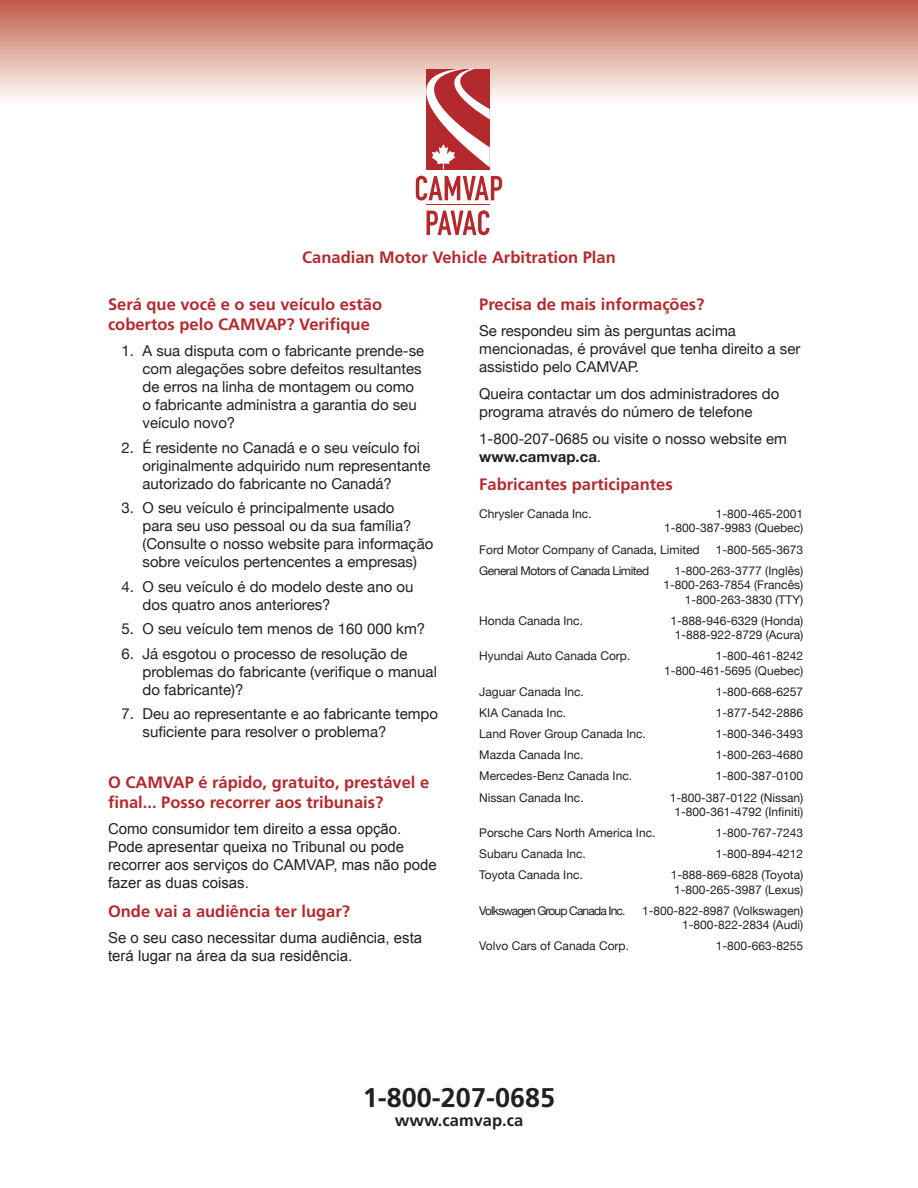
<style>
.page{position:relative;width:918px;height:1188px;background:#fff}
.page>*{position:absolute;margin:0;border:0;box-sizing:border-box;transform-origin:0 0}
.Heading{font:700 27px "Frutiger";color:#231f20}
.Heading-2{font:700 16.5px/19.8px "Frutiger";color:#b4292d}
.Heading-3{font:700 16.5px "Frutiger";color:#231f20}
.Text_2{font:15px/18px "Helvetica Neue";color:#231f20}
.Text_1{font:15px/18px "Helvetica Neue";color:#231f20}
.Text_1-2{font:15px/18px "Arial";color:#231f20}
.Text_1-3{font:12px "Helvetica Neue";color:#231f20}
.Text_1-4{font:12px "Helvetica Neue";letter-spacing:-.04em;color:#231f20}
.Text_1-5{font:12px "Helvetica Neue";letter-spacing:-.07em;color:#231f20}
.s1{font-weight:700}
</style>
<div class="page">
<div style="left:0;top:0;width:918px;height:107px;background:linear-gradient(to bottom,#c05b46,#fff)"></div>
<svg style="left:416px;top:176px;width:86px;height:25px"></svg>
<svg style="left:427px;top:210px;width:62px;height:25px"></svg>
<hr style="left:426px;top:204px;width:64px;height:1px;background:#b4292d">
<svg style="left:416px;top:68px;width:74px;height:101px"></svg>
<p class="Heading-2" style="left:302px;top:247px;width:315px">Canadian Motor Vehicle Arbitration Plan</p>
<p class="Heading-2" style="left:108px;top:294px;width:276px">Será que você e o seu veículo estão cobertos pelo CAMVAP? Verifique</p>
<p class="Text_2" style="left:142px;top:341px;width:283px;text-indent:-21px">1. A sua disputa com o fabricante prende-se com alegações sobre defeitos resultantes de erros na linha de montagem ou como o fabricante administra a garantia do seu veículo novo?</p>
<p class="Text_2" style="left:142px;top:437px;width:290px;text-indent:-21px">2. É residente no Canadá e o seu veículo foi originalmente adquirido num representante autorizado do fabricante no Canadá?</p>
<p class="Text_2" style="left:142px;top:498px;width:292px;text-indent:-21px">3. O seu veículo é principalmente usado<br>para seu uso pessoal ou da sua família? (Consulte o nosso website para informação sobre veículos pertencentes a empresas)</p>
<p class="Text_2" style="left:142px;top:576px;width:272px;text-indent:-21px">4. O seu veículo é do modelo deste ano ou dos quatro anos anteriores?</p>
<p class="Text_2" style="left:122px;top:619px;width:305px">5. O seu veículo tem menos de 160 000 km?</p>
<p class="Text_2" style="left:142px;top:643px;width:296px;text-indent:-21px">6. Já esgotou o processo de resolução de problemas do fabricante (verifique o manual do fabricante)?</p>
<p class="Text_2" style="left:142px;top:704px;width:297px;text-indent:-21px">7. Deu ao representante e ao fabricante tempo suficiente para resolver o problema?</p>
<p class="Heading-2" style="left:108px;top:772px;width:323px">O CAMVAP é rápido, gratuito, prestável e final... Posso recorrer aos tribunais?</p>
<p class="Text_1-2" style="left:108px;top:820px;width:330px">Como consumidor tem direito a essa opção.<br>Pode apresentar queixa no Tribunal ou pode recorrer aos serviços do CAMVAP, mas não pode fazer as duas coisas.</p>
<p class="Heading-2" style="left:108px;top:901px;width:244px">Onde vai a audiência ter lugar?</p>
<p class="Text_1-2" style="left:108px;top:929px;width:316px">Se o seu caso necessitar duma audiência, esta terá lugar na área da sua residência.</p>
<p class="Heading-2" style="left:479px;top:294px;width:227px">Precisa de mais informações?</p>
<p class="Text_1" style="left:479px;top:321px;width:323px">Se respondeu sim às perguntas acima mencionadas, é provável que tenha direito a ser assistido pelo CAMVAP.</p>
<p class="Text_1" style="left:479px;top:384px;width:302px">Queira contactar um dos administradores do programa através do número de telefone</p>
<p class="Text_1" style="left:479px;top:428px;width:309px">1-800-207-0685 ou visite o nosso website em <span class="s1">www.camvap.ca</span>.</p>
<p class="Heading-2" style="left:479px;top:474px;width:195px">Fabricantes participantes</p>
<p class="Text_1-3" style="left:479px;top:503px;width:114px">Chrysler Canada Inc.</p>
<p class="Text_1-3" style="left:716px;top:503px;width:89px">1-800-465-2001</p>
<p class="Text_1-3" style="left:664px;top:518px;width:141px">1-800-387-9983 (Quebec)</p>
<p class="Text_1-3" style="left:479px;top:539px;width:222px">Ford Motor Company of Canada, Limited</p>
<p class="Text_1-3" style="left:716px;top:539px;width:89px">1-800-565-3673</p>
<p class="Text_1-4" style="left:479px;top:560px;width:172px">General Motors of Canada Limited</p>
<p class="Text_1-3" style="left:675px;top:560px;width:130px">1-800-263-3777 (Inglês)</p>
<p class="Text_1-3" style="left:663px;top:575px;width:141px">1-800-263-7854 (Francês)</p>
<p class="Text_1-3" style="left:685px;top:589px;width:120px">1-800-263-3830 (TTY)</p>
<p class="Text_1-3" style="left:479px;top:610px;width:105px">Honda Canada Inc.</p>
<p class="Text_1-3" style="left:671px;top:610px;width:134px">1-888-946-6329 (Honda)</p>
<p class="Text_1-3" style="left:675px;top:625px;width:130px">1-888-922-8729 (Acura)</p>
<p class="Text_1-3" style="left:479px;top:646px;width:153px">Hyundai Auto Canada Corp.</p>
<p class="Text_1-3" style="left:716px;top:646px;width:89px">1-800-461-8242</p>
<p class="Text_1-3" style="left:664px;top:660px;width:141px">1-800-461-5695 (Quebec)</p>
<p class="Text_1-3" style="left:479px;top:681px;width:106px">Jaguar Canada Inc.</p>
<p class="Text_1-3" style="left:716px;top:681px;width:89px">1-800-668-6257</p>
<p class="Text_1-3" style="left:479px;top:702px;width:88px">KIA Canada Inc.</p>
<p class="Text_1-3" style="left:716px;top:702px;width:89px">1-877-542-2886</p>
<p class="Text_1-3" style="left:479px;top:724px;width:168px">Land Rover Group Canada Inc.</p>
<p class="Text_1-3" style="left:716px;top:724px;width:89px">1-800-346-3493</p>
<p class="Text_1-3" style="left:479px;top:745px;width:106px">Mazda Canada Inc.</p>
<p class="Text_1-3" style="left:716px;top:745px;width:89px">1-800-263-4680</p>
<p class="Text_1-3" style="left:479px;top:766px;width:154px">Mercedes-Benz Canada Inc.</p>
<p class="Text_1-3" style="left:716px;top:766px;width:89px">1-800-387-0100</p>
<p class="Text_1-3" style="left:479px;top:787px;width:106px">Nissan Canada Inc.</p>
<p class="Text_1-3" style="left:670px;top:787px;width:135px">1-800-387-0122 (Nissan)</p>
<p class="Text_1-3" style="left:675px;top:801px;width:130px">1-800-361-4792 (Infiniti)</p>
<p class="Text_1-3" style="left:479px;top:823px;width:178px">Porsche Cars North America Inc.</p>
<p class="Text_1-3" style="left:716px;top:823px;width:89px">1-800-767-7243</p>
<p class="Text_1-3" style="left:479px;top:844px;width:108px">Subaru Canada Inc.</p>
<p class="Text_1-3" style="left:716px;top:844px;width:89px">1-800-894-4212</p>
<p class="Text_1-3" style="left:479px;top:865px;width:105px">Toyota Canada Inc.</p>
<p class="Text_1-3" style="left:671px;top:865px;width:134px">1-888-869-6828 (Toyota)</p>
<p class="Text_1-3" style="left:674px;top:879px;width:130px">1-800-265-3987 (Lexus)</p>
<p class="Text_1-5" style="left:479px;top:900px;width:148px">Volkswagen Group Canada Inc.</p>
<p class="Text_1-3" style="left:642px;top:900px;width:162px">1-800-822-8987 (Volkswagen)</p>
<p class="Text_1-3" style="left:682px;top:915px;width:123px">1-800-822-2834 (Audi)</p>
<p class="Text_1-3" style="left:479px;top:936px;width:151px">Volvo Cars of Canada Corp.</p>
<p class="Text_1-3" style="left:716px;top:936px;width:89px">1-800-663-8255</p>
<p class="Heading" style="left:363px;top:1081px;width:194px">1-800-207-0685</p>
<p class="Heading-3" style="left:395px;top:1111px;width:130px">www.camvap.ca</p>
</div>
